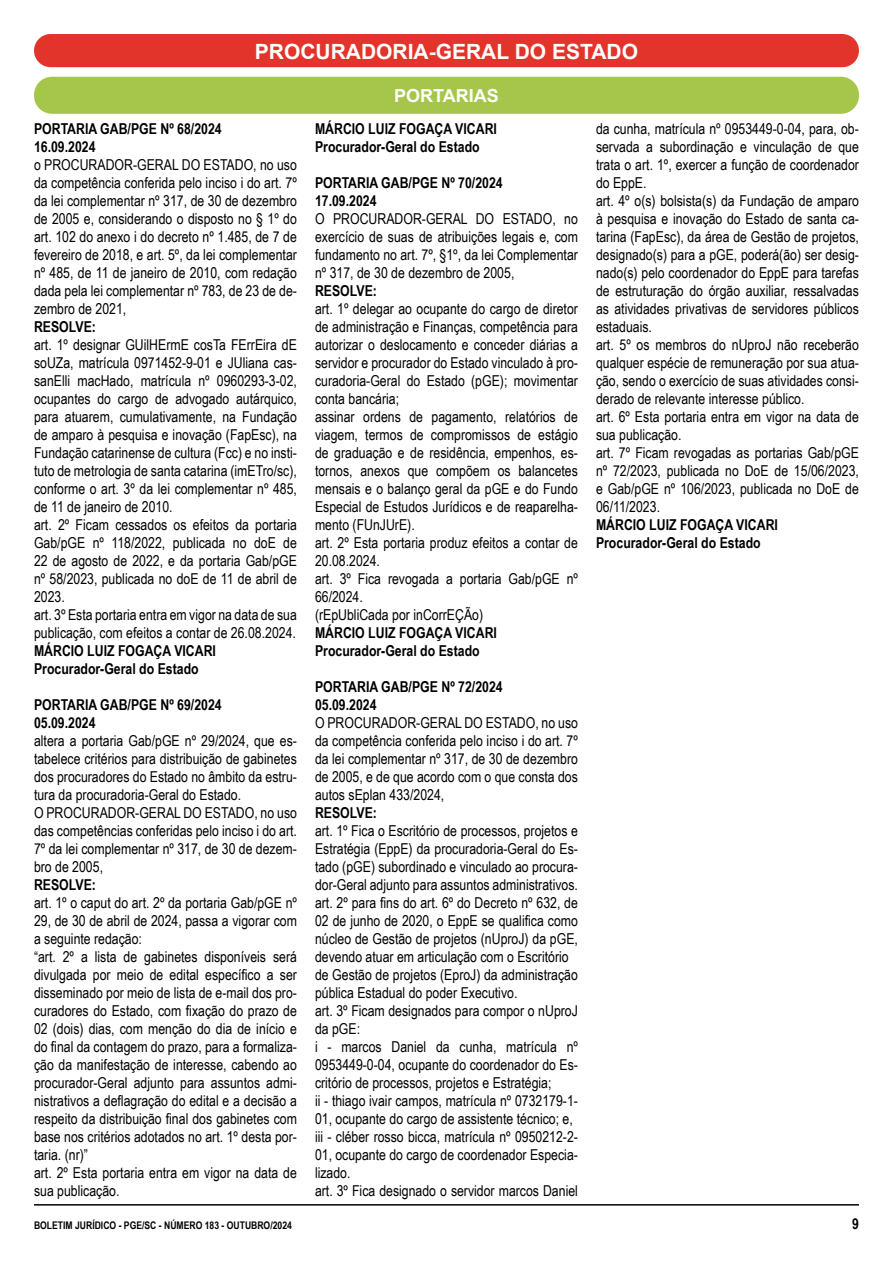
<style>
.page{position:relative;width:893px;height:1263px;background:#fff}
.page>*{position:absolute;margin:0;border:0;box-sizing:border-box;transform-origin:0 0}
.t1{font:700 21px "Arial";color:#fff}
.t2{font:700 18px "Arial";color:#fff}
.t3{font:15px/18px "Arial Narrow";color:#000}
.t4{font:700 15px/18px "Arial Narrow";color:#000}
.t5{font:700 10.5px "Arial Narrow";color:#000}
</style>
<div class="page">
<hr style="left:34px;top:1204px;width:825px;height:1px;background:#000">
<div style="left:34px;top:34px;width:825px;height:33px;background:#e2342b;border-radius:17px"></div>
<div style="left:34px;top:77px;width:825px;height:37px;background:#a6c64b;border-radius:18px"></div>
<h1 class="t1" style="left:255px;top:37px;width:385px">PROCURADORIA-GERAL DO ESTADO</h1>
<p class="t2" style="left:394px;top:83px;width:106px">PORTARIAS</p>
<p class="t4" style="left:34px;top:119px;width:189px">PORTARIA GAB/PGE Nº 68/2024<br>16.09.2024</p>
<p class="t3" style="left:34px;top:155px;width:264px;text-align:justify">o PROCURADOR-GERAL DO ESTADO, no uso da competência conferida pelo inciso i do art. 7º da lei complementar nº 317, de 30 de dezembro de 2005 e, considerando o disposto no § 1º do art. 102 do anexo i do decreto nº 1.485, de 7 de fevereiro de 2018, e art. 5º, da lei complementar nº 485, de 11 de janeiro de 2010, com redação dada pela lei complementar nº 783, de 23 de de&shy;zembro de 2021,</p>
<p class="t4" style="left:34px;top:317px;width:63px">RESOLVE:</p>
<p class="t3" style="left:34px;top:335px;width:264px">art. 1º designar GUilHErmE cosTa FErrEira dE soUZa, matrícula 0971452-9-01 e JUliana cas&shy;sanElli macHado, matrícula nº 0960293-3-02, ocupantes do cargo de advogado autárquico, para atuarem, cumulativamente, na Fundação de amparo à pesquisa e inovação (FapEsc), na Fundação catarinense de cultura (Fcc) e no insti&shy;tuto de metrologia de santa catarina (imETro/sc), conforme o art. 3º da lei complementar nº 485, de 11 de janeiro de 2010.<br>art. 2º Ficam cessados os efeitos da portaria Gab/pGE nº 118/2022, publicada no doE de 22 de agosto de 2022, e da portaria Gab/pGE nº 58/2023, publicada no doE de 11 de abril de 2023.<br>art. 3º Esta portaria entra em vigor na data de sua publicação, com efeitos a contar de 26.08.2024.</p>
<p class="t4" style="left:34px;top:641px;width:183px">MÁRCIO LUIZ FOGAÇA VICARI<br>Procurador-Geral do Estado</p>
<p class="t4" style="left:34px;top:695px;width:189px">PORTARIA GAB/PGE Nº 69/2024<br>05.09.2024</p>
<p class="t3" style="left:34px;top:731px;width:264px">altera a portaria Gab/pGE nº 29/2024, que es&shy;tabelece critérios para distribuição de gabinetes dos procuradores do Estado no âmbito da estru&shy;tura da procuradoria-Geral do Estado.<br>O PROCURADOR-GERAL DO ESTADO, no uso das competências conferidas pelo inciso i do art.<br>7º da lei complementar nº 317, de 30 de dezem&shy;bro de 2005,</p>
<p class="t4" style="left:34px;top:875px;width:63px">RESOLVE:</p>
<p class="t3" style="left:34px;top:893px;width:264px">art. 1º o caput do art. 2º da portaria Gab/pGE nº 29, de 30 de abril de 2024, passa a vigorar com a seguinte redação:<br>“art. 2º a lista de gabinetes disponíveis será divulgada por meio de edital específico a ser disseminado por meio de lista de e-mail dos pro&shy;curadores do Estado, com fixação do prazo de 02 (dois) dias, com menção do dia de início e do final da contagem do prazo, para a formaliza&shy;ção da manifestação de interesse, cabendo ao procurador-Geral adjunto para assuntos admi&shy;nistrativos a deflagração do edital e a decisão a respeito da distribuição final dos gabinetes com base nos critérios adotados no art. 1º desta por&shy;taria. (nr)”<br>art. 2º Esta portaria entra em vigor na data de sua publicação.</p>
<p class="t4" style="left:315px;top:119px;width:183px">MÁRCIO LUIZ FOGAÇA VICARI<br>Procurador-Geral do Estado</p>
<p class="t4" style="left:315px;top:173px;width:189px">PORTARIA GAB/PGE Nº 70/2024<br>17.09.2024</p>
<p class="t3" style="left:315px;top:209px;width:264px;text-align:justify">O PROCURADOR-GERAL DO ESTADO, no exercício de suas de atribuições legais e, com fundamento no art. 7º, §1º, da lei Complementar nº 317, de 30 de dezembro de 2005,</p>
<p class="t4" style="left:315px;top:281px;width:63px">RESOLVE:</p>
<p class="t3" style="left:315px;top:299px;width:264px">art. 1º delegar ao ocupante do cargo de diretor de administração e Finanças, competência para autorizar o deslocamento e conceder diárias a servidor e procurador do Estado vinculado à pro&shy;curadoria-Geral do Estado (pGE); movimentar conta bancária;<br>assinar ordens de pagamento, relatórios de viagem, termos de compromissos de estágio de graduação e de residência, empenhos, es&shy;tornos, anexos que compõem os balancetes mensais e o balanço geral da pGE e do Fundo Especial de Estudos Jurídicos e de reaparelha&shy;mento (FUnJUrE).<br>art. 2º Esta portaria produz efeitos a contar de 20.08.2024.<br>art. 3º Fica revogada a portaria Gab/pGE nº 66/2024.<br>(rEpUbliCada por inCorrEÇÃo)</p>
<p class="t4" style="left:315px;top:623px;width:183px">MÁRCIO LUIZ FOGAÇA VICARI<br>Procurador-Geral do Estado</p>
<p class="t4" style="left:315px;top:677px;width:189px">PORTARIA GAB/PGE Nº 72/2024<br>05.09.2024</p>
<p class="t3" style="left:315px;top:713px;width:264px;text-align:justify">O PROCURADOR-GERAL DO ESTADO, no uso da competência conferida pelo inciso i do art. 7º da lei complementar nº 317, de 30 de dezembro de 2005, e de que acordo com o que consta dos autos sEplan 433/2024,</p>
<p class="t4" style="left:315px;top:803px;width:63px">RESOLVE:</p>
<p class="t3" style="left:315px;top:821px;width:264px">art. 1º Fica o Escritório de processos, projetos e Estratégia (EppE) da procuradoria-Geral do Es&shy;tado (pGE) subordinado e vinculado ao procura&shy;dor-Geral adjunto para assuntos administrativos. art. 2º para fins do art. 6º do Decreto nº 632, de 02 de junho de 2020, o EppE se qualifica como núcleo de Gestão de projetos (nUproJ) da pGE, devendo atuar em articulação com o Escritório de Gestão de projetos (EproJ) da administração pública Estadual do poder Executivo.<br>art. 3º Ficam designados para compor o nUproJ da pGE:<br>i - marcos Daniel da cunha, matrícula nº 0953449-0-04, ocupante do coordenador do Es&shy;critório de processos, projetos e Estratégia;<br>ii - thiago ivair campos, matrícula nº 0732179-1- 01, ocupante do cargo de assistente técnico; e, iii - cléber rosso bicca, matrícula nº 0950212-2- 01, ocupante do cargo de coordenador Especia&shy;lizado.<br>art. 3º Fica designado o servidor marcos Daniel</p>
<p class="t3" style="left:596px;top:119px;width:264px">da cunha, matrícula nº 0953449-0-04, para, ob&shy;servada a subordinação e vinculação de que trata o art. 1º, exercer a função de coordenador do EppE.<br>art. 4º o(s) bolsista(s) da Fundação de amparo à pesquisa e inovação do Estado de santa ca&shy;tarina (FapEsc), da área de Gestão de projetos, designado(s) para a pGE, poderá(ão) ser desig&shy;nado(s) pelo coordenador do EppE para tarefas de estruturação do órgão auxiliar, ressalvadas as atividades privativas de servidores públicos estaduais.<br>art. 5º os membros do nUproJ não receberão qualquer espécie de remuneração por sua atua&shy;ção, sendo o exercício de suas atividades consi&shy;derado de relevante interesse público.<br>art. 6º Esta portaria entra em vigor na data de sua publicação.<br>art. 7º Ficam revogadas as portarias Gab/pGE nº 72/2023, publicada no DoE de 15/06/2023, e Gab/pGE nº 106/2023, publicada no DoE de 06/11/2023.</p>
<p class="t4" style="left:596px;top:515px;width:183px">MÁRCIO LUIZ FOGAÇA VICARI<br>Procurador-Geral do Estado</p>
<p class="t5" style="left:34px;top:1217px;width:259px">BOLETIM JURÍDICO - PGE/SC - NÚMERO 183 - OUTUBRO/2024</p>
<p class="t4" style="left:852px;top:1214px;width:8px">9</p>
</div>
